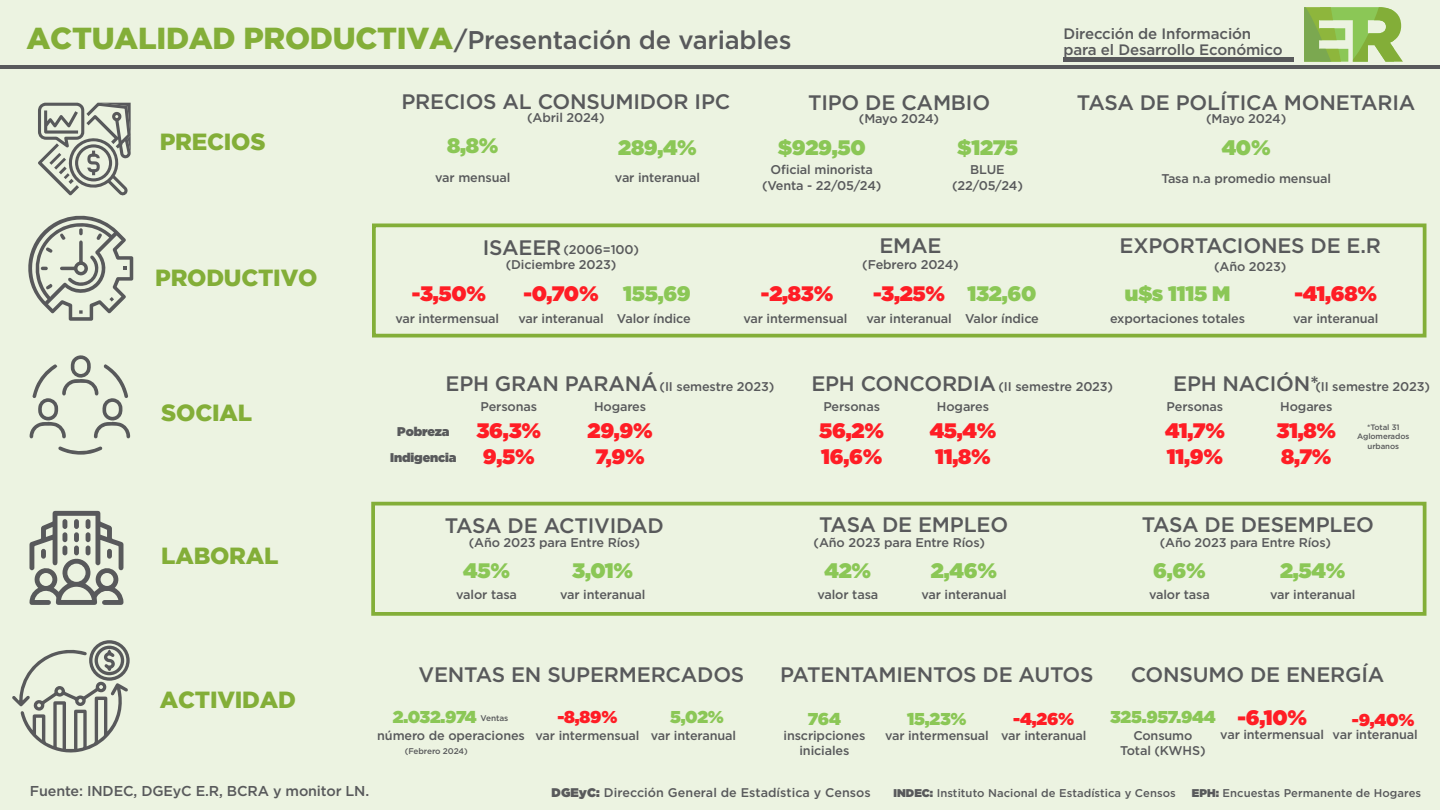
<style>
.page{position:relative;width:1440px;height:810px;background:#ecf3e1}
.page>*{position:absolute;margin:0;border:0;box-sizing:border-box;transform-origin:0 0}
.t1{font:900 30.22px "Gotham";letter-spacing:-.01em;color:#83ae38}
.t2{font:500 25.58px "Gotham";letter-spacing:-.01em;color:#58595b}
.t3{font:900 23.33px "Gotham";letter-spacing:-.01em;color:#83ae38}
.t4{font:500 21px "Gotham";letter-spacing:-.01em;color:#58595b}
.t5{font:900 20.92px "Gotham";letter-spacing:-.01em;color:#ff1d25}
.t6{font:900 20.92px "Gotham";letter-spacing:-.01em;color:#8bc756}
.t7{font:900 17.17px "Gotham";letter-spacing:-.01em;color:#8bc756}
.t8{font:900 17.17px "Gotham";color:#ff1d25}
.t9{font:500 15.08px "Gotham";letter-spacing:-.01em;color:#58595b}
.t10{font:500 14.33px "Gotham";letter-spacing:-.01em;color:#58595b}
.t11{font:500 12.67px/15.2px "Gotham";letter-spacing:-.01em;color:#58595b;text-align:center}
.t12{font:900 12.67px "Gotham";letter-spacing:-.01em;color:#58595b}
.t13{font:500 12.52px "Gotham";letter-spacing:.005em;color:#58595b}
.t14{font:500 11.25px "Gotham";letter-spacing:.005em;color:#58595b}
.t15{font:500 8.25px "Gotham";letter-spacing:-.02em;color:#58595b}
.t16{font:500 7.88px/9.4px "Gotham";letter-spacing:-.01em;color:#58595b;text-align:center}
.s1{font-size:21px}
.s2{color:#8bc756}
.s3{font-weight:500;font-size:8.25px;color:#58595b}
.s4{font-size:20.92px;color:#ff1d25}
.s5{font-weight:900}
</style>
<div class="page">
<hr style="left:0;top:65px;width:1440px;height:4px;background:#58595b">
<svg style="left:1304px;top:7px;width:99px;height:55px"></svg>
<hr style="left:1063px;top:58px;width:231px;height:4px;background:#58595b">
<svg style="left:38px;top:103px;width:93px;height:93px"></svg>
<svg style="left:28px;top:215px;width:105px;height:106px"></svg>
<svg style="left:29px;top:511px;width:95px;height:94px"></svg>
<svg style="left:58px;top:446px;width:44px;height:9px"></svg>
<svg style="left:30px;top:355px;width:100px;height:84px"></svg>
<svg style="left:12px;top:640px;width:118px;height:113px"></svg>
<div style="left:372px;top:224px;width:1054px;height:114px;border:4px solid #83ae38"></div>
<div style="left:371px;top:502px;width:1055px;height:114px;border:4px solid #83ae38"></div>
<h1 class="t1" style="left:26px;top:20px;width:428px">ACTUALIDAD PRODUCTIVA</h1>
<h2 class="t2" style="left:454px;top:23px;width:339px">/Presentación de variables</h2>
<p class="t9" style="left:1063px;top:24px;width:189px">Dirección de Información</p>
<p class="t9" style="left:1063px;top:40px;width:221px">para el Desarrollo Económico</p>
<h3 class="t3" style="left:160px;top:129px;width:107px">PRECIOS</h3>
<h3 class="t3" style="left:155px;top:264px;width:164px">PRODUCTIVO</h3>
<h3 class="t3" style="left:161px;top:399px;width:92px">SOCIAL</h3>
<h3 class="t3" style="left:161px;top:542px;width:119px">LABORAL</h3>
<h3 class="t4" style="left:401px;top:87px;width:330px">PRECIOS AL CONSUMIDOR IPC</h3>
<p class="t11" style="left:527px;top:110px;width:79px">(Abril 2024)</p>
<h3 class="t4" style="left:808px;top:89px;width:184px">TIPO DE CAMBIO</h3>
<h3 class="t4" style="left:1077px;top:89px;width:340px">TASA DE POLÍTICA MONETARIA</h3>
<p class="t11" style="left:859px;top:111px;width:82px">(Mayo 2024)</p>
<p class="t11" style="left:1206px;top:111px;width:82px">(Mayo 2024)</p>
<h3 class="t6" style="left:447px;top:131px;width:53px">8,8%</h3>
<p class="t11" style="left:435px;top:170px;width:77px">var mensual</p>
<h3 class="t6" style="left:618px;top:133px;width:80px">289,4%</h3>
<h3 class="t6" style="left:778px;top:133px;width:89px">$929,50</h3>
<h3 class="t6" style="left:957px;top:133px;width:62px">$1275</h3>
<h3 class="t6" style="left:1222px;top:133px;width:50px">40%</h3>
<p class="t11" style="left:615px;top:170px;width:87px">var interanual</p>
<p class="t11" style="left:762px;top:162px;width:121px">Oficial minorista (Venta - 22/05/24)</p>
<p class="t11" style="left:952px;top:162px;width:72px">BLUE (22/05/24)</p>
<p class="t11" style="left:1161px;top:170px;width:171px">Tasa n.a promedio mensual</p>
<p class="t11" style="left:483px;top:242px;width:158px"><span class="s1">ISAEER</span> (2006=100)</p>
<h3 class="t4" style="left:879px;top:232px;width:64px">EMAE</h3>
<h3 class="t4" style="left:1120px;top:232px;width:263px">EXPORTACIONES DE E.R</h3>
<p class="t11" style="left:506px;top:257px;width:112px">(Diciembre 2023)</p>
<p class="t11" style="left:862px;top:257px;width:98px">(Febrero 2024)</p>
<p class="t11" style="left:1214px;top:259px;width:74px">(Año 2023)</p>
<h3 class="t5" style="left:412px;top:278px;width:76px">-3,50%</h3>
<h3 class="t5" style="left:524px;top:278px;width:77px">-0,70%</h3>
<h3 class="t6" style="left:623px;top:278px;width:69px">155,69</h3>
<h3 class="t5" style="left:761px;top:278px;width:74px">-2,83%</h3>
<h3 class="t5" style="left:873px;top:278px;width:165px">-3,25% <span class="s2">132,60</span></h3>
<h3 class="t6" style="left:1125px;top:278px;width:107px">u$s 1115 M</h3>
<h3 class="t5" style="left:1294px;top:278px;width:84px">-41,68%</h3>
<p class="t11" style="left:395px;top:311px;width:105px">var intermensual</p>
<p class="t11" style="left:518px;top:311px;width:174px">var interanual Valor índice</p>
<p class="t11" style="left:743px;top:311px;width:105px">var intermensual</p>
<p class="t11" style="left:866px;top:311px;width:174px">var interanual Valor índice</p>
<p class="t11" style="left:1110px;top:311px;width:137px">exportaciones totales</p>
<p class="t11" style="left:1293px;top:311px;width:87px">var interanual</p>
<h3 class="t4" style="left:446px;top:370px;width:214px">EPH GRAN PARANÁ</h3>
<h3 class="t4" style="left:811px;top:370px;width:186px">EPH CONCORDIA</h3>
<h3 class="t4" style="left:1173px;top:370px;width:147px">EPH NACIÓN*</h3>
<p class="t11" style="left:660px;top:379px;width:116px">(II semestre 2023)</p>
<p class="t11" style="left:999px;top:379px;width:116px">(II semestre 2023)</p>
<p class="t11" style="left:1315px;top:379px;width:116px">(II semestre 2023)</p>
<p class="t16" style="left:1357px;top:422px;width:54px">*Total 31<br>Aglomerados urbanos</p>
<p class="t11" style="left:480px;top:398px;width:58px">Personas</p>
<p class="t11" style="left:594px;top:398px;width:54px">Hogares</p>
<p class="t11" style="left:823px;top:398px;width:58px">Personas</p>
<p class="t11" style="left:937px;top:398px;width:54px">Hogares</p>
<p class="t11" style="left:1167px;top:398px;width:58px">Personas</p>
<p class="t11" style="left:1280px;top:398px;width:54px">Hogares</p>
<p class="t12" style="left:397px;top:422px;width:54px">Pobreza</p>
<h3 class="t5" style="left:477px;top:415px;width:66px">36,3%</h3>
<h3 class="t5" style="left:587px;top:415px;width:67px">29,9%</h3>
<h3 class="t5" style="left:819px;top:415px;width:66px">56,2%</h3>
<h3 class="t5" style="left:930px;top:415px;width:68px">45,4%</h3>
<h3 class="t5" style="left:1165px;top:415px;width:61px">41,7%</h3>
<h3 class="t5" style="left:1276px;top:415px;width:61px">31,8%</h3>
<p class="t12" style="left:390px;top:448px;width:68px">Indigencia</p>
<h3 class="t5" style="left:483px;top:442px;width:53px">9,5%</h3>
<h3 class="t5" style="left:595px;top:442px;width:51px">7,9%</h3>
<h3 class="t5" style="left:821px;top:442px;width:63px">16,6%</h3>
<h3 class="t5" style="left:935px;top:442px;width:57px">11,8%</h3>
<h3 class="t5" style="left:1167px;top:442px;width:58px">11,9%</h3>
<h3 class="t5" style="left:1281px;top:442px;width:52px">8,7%</h3>
<h3 class="t4" style="left:445px;top:511px;width:221px">TASA DE ACTIVIDAD</h3>
<h3 class="t4" style="left:819px;top:511px;width:191px">TASA DE EMPLEO</h3>
<h3 class="t4" style="left:1142px;top:511px;width:234px">TASA DE DESEMPLEO</h3>
<p class="t11" style="left:469px;top:535px;width:173px">(Año 2023 para Entre Ríos)</p>
<p class="t11" style="left:814px;top:535px;width:173px">(Año 2023 para Entre Ríos)</p>
<p class="t11" style="left:1160px;top:535px;width:173px">(Año 2023 para Entre Ríos)</p>
<h3 class="t6" style="left:463px;top:556px;width:48px">45%</h3>
<p class="t11" style="left:456px;top:587px;width:62px">valor tasa</p>
<h3 class="t6" style="left:572px;top:556px;width:62px">3,01%</h3>
<p class="t11" style="left:560px;top:587px;width:87px">var interanual</p>
<h3 class="t6" style="left:825px;top:556px;width:48px">42%</h3>
<p class="t11" style="left:817px;top:587px;width:62px">valor tasa</p>
<h3 class="t6" style="left:931px;top:556px;width:68px">2,46%</h3>
<p class="t11" style="left:921px;top:587px;width:87px">var interanual</p>
<h3 class="t6" style="left:1153px;top:556px;width:54px">6,6%</h3>
<p class="t11" style="left:1149px;top:587px;width:62px">valor tasa</p>
<h3 class="t6" style="left:1280px;top:556px;width:67px">2,54%</h3>
<p class="t11" style="left:1270px;top:587px;width:87px">var interanual</p>
<h3 class="t3" style="left:160px;top:686px;width:138px">ACTIVIDAD</h3>
<h3 class="t4" style="left:419px;top:660px;width:327px">VENTAS EN SUPERMERCADOS</h3>
<h3 class="t4" style="left:780px;top:660px;width:315px">PATENTAMIENTOS DE AUTOS</h3>
<h3 class="t4" style="left:1131px;top:660px;width:255px">CONSUMO DE ENERGÍA</h3>
<h3 class="t7" style="left:393px;top:705px;width:117px">2.032.974 <span class="s3">Ventas</span></h3>
<h3 class="t8" style="left:557px;top:705px;width:61px">-8,89%</h3>
<h3 class="t7" style="left:670px;top:705px;width:55px">5,02%</h3>
<h3 class="t7" style="left:808px;top:707px;width:34px">764</h3>
<h3 class="t7" style="left:907px;top:707px;width:61px">15,23%</h3>
<h3 class="t8" style="left:1013px;top:707px;width:63px">-4,26%</h3>
<p class="t11" style="left:377px;top:728px;width:149px">número de operaciones</p>
<p class="t15" style="left:405px;top:745px;width:64px">(Febrero 2024)</p>
<p class="t11" style="left:536px;top:727px;width:202px">var intermensual var interanual</p>
<p class="t11" style="left:784px;top:728px;width:83px">inscripciones iniciales</p>
<p class="t11" style="left:885px;top:728px;width:203px">var intermensual var interanual</p>
<h3 class="t7" style="left:1110px;top:704px;width:198px">325.957.944 <span class="s4">-6,10%</span></h3>
<h3 class="t8" style="left:1352px;top:707px;width:64px">-9,40%</h3>
<p class="t11" style="left:1120px;top:727px;width:87px">Consumo<br>Total (KWHS)</p>
<p class="t11" style="left:1220px;top:727px;width:199px">var intermensual var interanual</p>
<p class="t10" style="left:30px;top:782px;width:341px">Fuente: INDEC, DGEyC E.R, BCRA y monitor LN.</p>
<p class="t13" style="left:552px;top:785px;width:321px"><span class="s5">DGEyC:</span> Dirección General de Estadística y Censos</p>
<p class="t14" style="left:893px;top:785px;width:284px"><span class="s5">INDEC:</span> Instituto Nacional de Estadística y Censos</p>
<p class="t14" style="left:1192px;top:785px;width:231px"><span class="s5">EPH:</span> Encuestas Permanente de Hogares</p>
</div>
